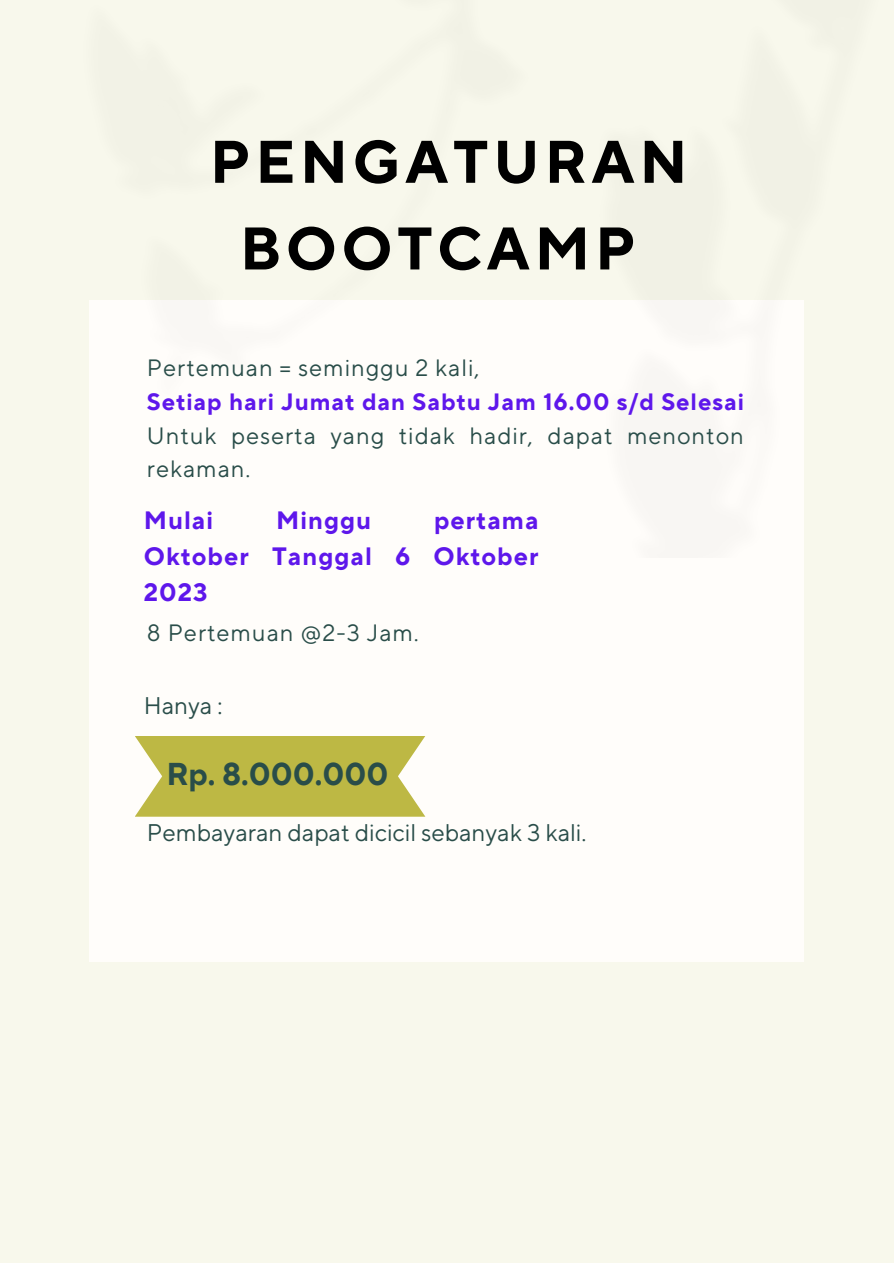
<style>
.page{position:relative;width:894px;height:1264px;background:#fff}
.page>*{position:absolute;margin:0;border:0;box-sizing:border-box;transform-origin:0 0}
.t1{font:700 60px/86.7px "TT Norms Pro";letter-spacing:.08em;color:#000;text-align:center}
.t2{font:700 31.5px "TT Norms Pro";color:#294d49}
.t3{font:700 25.05px/36px "TT Norms Pro";letter-spacing:.04em;color:#5e17eb;text-align:justify}
.t4{font:24px "TT Norms Pro";color:#294d49}
.t5{font:23.55px/33.8px "TT Norms Pro";letter-spacing:.04em;color:#294d49;text-align:justify}
.s1{font-weight:700;color:#5e17eb}
</style>
<div class="page">
<div style="left:0;top:0;width:892px;height:1262px;background:#f8f8ec"></div>
<div style="left:89px;top:300px;width:714px;height:661px;background:#fffdfa"></div>
<svg style="left:135px;top:736px;width:290px;height:80px;background:#c3be55"></svg>
<p class="t1" style="left:210px;top:121px;width:479px">PENGATURAN<br>BOOTCAMP</p>
<p class="t5" style="left:147px;top:352px;width:334px">Pertemuan = seminggu 2 kali,</p>
<p class="t5" style="left:147px;top:385px;width:598px"><span class="s1">Setiap hari Jumat dan Sabtu Jam 16.00 s/d Selesai </span>Untuk peserta yang tidak hadir, dapat menonton rekaman.</p>
<h3 class="t3" style="left:144px;top:502px;width:71px">Mulai</h3>
<h3 class="t3" style="left:276px;top:502px;width:96px">Minggu</h3>
<h3 class="t3" style="left:144px;top:502px;width:396px;text-indent:290px">pertama Oktober Tanggal 6 Oktober 2023</h3>
<h1 class="t5" style="left:147px;top:617px;width:273px">8 Pertemuan @2-3 Jam.</h1>
<p class="t4" style="left:144px;top:691px;width:80px">Hanya :</p>
<h2 class="t2" style="left:166px;top:754px;width:224px">Rp. 8.000.000</h2>
<p class="t4" style="left:147px;top:818px;width:441px">Pembayaran dapat dicicil sebanyak 3 kali.</p>
</div>
